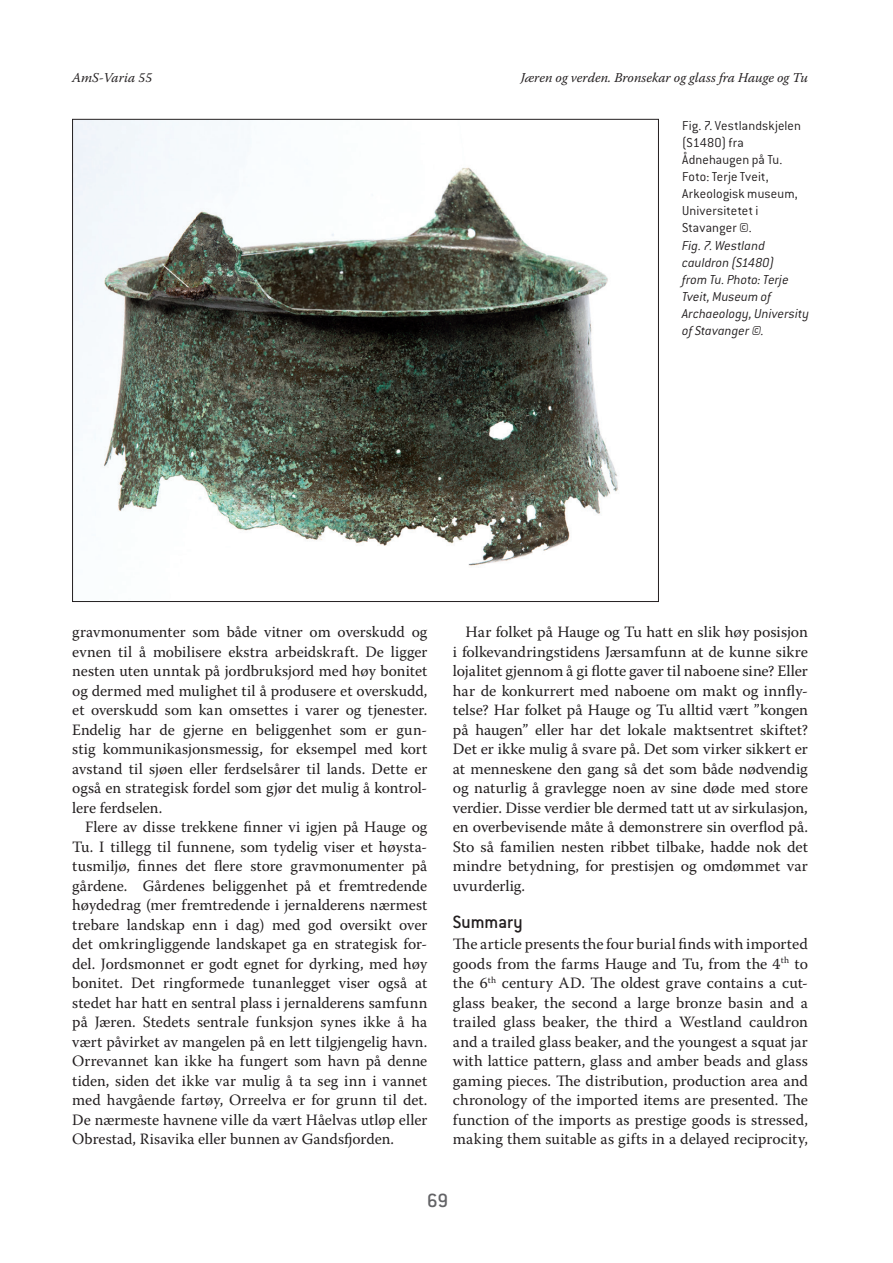
<style>
.page{position:relative;width:893px;height:1263px;background:#fff}
.page>*{position:absolute;margin:0;border:0;box-sizing:border-box;transform-origin:0 0}
.t1{font:500 21px "Conduit ITC";color:#636366}
.t2{font:500 19.5px "Conduit ITC";letter-spacing:-.005em;color:#231f20}
.t3{font:15.75px/19.5px "Warnock Pro";letter-spacing:-.005em;color:#231f20;text-align:justify}
.t4{font:300 14.25px/17.1px "Conduit ITC";letter-spacing:.005em;color:#231f20}
.t5{font:italic 300 14.25px/17.1px "Conduit ITC";letter-spacing:.005em;color:#231f20}
.t6{font:italic 13.5px "Warnock Pro";color:#231f20}
</style>
<div class="page">
<img style="left:74px;top:121px;width:544px;height:445px">
<p class="t6" style="left:72px;top:69px;width:81px">AmS-Varia 55</p>
<p class="t6" style="left:521px;top:69px;width:289px">Jæren og verden. Bronsekar og glass fra Hauge og Tu</p>
<p class="t4" style="left:682px;top:117px;width:120px">Fig. 7. Vestlandskjelen (S1480) fra<br>Ådnehaugen på Tu.<br>Foto: Terje Tveit,<br>Arkeologisk museum,<br>Universitetet i<br>Stavanger ©.</p>
<p class="t5" style="left:682px;top:237px;width:129px">Fig. 7. Westland cauldron (S1480)<br>from Tu. Photo: Terje<br>Tveit, Museum of<br>Archaeology, University of Stavanger ©.</p>
<p class="t3" style="left:72px;top:622px;width:357px">gravmonumenter som både vitner om overskudd og evnen til å mobilisere ekstra arbeidskraft. De ligger nesten uten unntak på jordbruksjord med høy bonitet og dermed med mulighet til å produsere et overskudd, et overskudd som kan omsettes i varer og tjenester.<br>Endelig har de gjerne en beliggenhet som er gun&shy;stig kommunikasjonsmessig, for eksempel med kort avstand til sjøen eller ferdselsårer til lands. Dette er også en strategisk fordel som gjør det mulig å kontrol&shy;lere ferdselen.</p>
<p class="t3" style="left:72px;top:817px;width:357px;text-indent:13px">Flere av disse trekkene finner vi igjen på Hauge og Tu. I tillegg til funnene, som tydelig viser et høysta&shy;tusmiljø, finnes det flere store gravmonumenter på gårdene. Gårdenes beliggenhet på et fremtredende høydedrag (mer fremtredende i jernalderens nærmest trebare landskap enn i dag) med god oversikt over det omkringliggende landskapet ga en strategisk for&shy;del. Jordsmonnet er godt egnet for dyrking, med høy bonitet. Det ringformede tunanlegget viser også at stedet har hatt en sentral plass i jernalderens samfunn på Jæren. Stedets sentrale funksjon synes ikke å ha vært påvirket av mangelen på en lett tilgjengelig havn.<br>Orrevannet kan ikke ha fungert som havn på denne tiden, siden det ikke var mulig å ta seg inn i vannet med havgående fartøy, Orreelva er for grunn til det.<br>De nærmeste havnene ville da vært Håelvas utløp eller Obrestad, Risavika eller bunnen av Gandsfjorden.</p>
<p class="t3" style="left:453px;top:622px;width:357px;text-indent:13px">Har folket på Hauge og Tu hatt en slik høy posisjon i folkevandringstidens Jærsamfunn at de kunne sikre lojalitet gjennom å gi flotte gaver til naboene sine? Eller har de konkurrert med naboene om makt og innfly&shy;telse? Har folket på Hauge og Tu alltid vært ”kongen på haugen” eller har det lokale maktsentret skiftet?<br>Det er ikke mulig å svare på. Det som virker sikkert er at menneskene den gang så det som både nødvendig og naturlig å gravlegge noen av sine døde med store verdier. Disse verdier ble dermed tatt ut av sirkulasjon, en overbevisende måte å demonstrere sin overflod på.<br>Sto så familien nesten ribbet tilbake, hadde nok det mindre betydning, for prestisjen og omdømmet var uvurderlig.</p>
<p class="t2" style="left:453px;top:911px;width:71px">Summary</p>
<p class="t3" style="left:453px;top:934px;width:357px">The article presents the four burial finds with imported goods from the farms Hauge and Tu, from the 4<sup>th</sup> to the 6<sup>th</sup> century AD. The oldest grave contains a cut&shy;glass beaker, the second a large bronze basin and a trailed glass beaker, the third a Westland cauldron and a trailed glass beaker, and the youngest a squat jar with lattice pattern, glass and amber beads and glass gaming pieces. The distribution, production area and chronology of the imported items are presented. The function of the imports as prestige goods is stressed, making them suitable as gifts in a delayed reciprocity,</p>
<h1 class="t1" style="left:427px;top:1188px;width:23px">69</h1>
</div>
